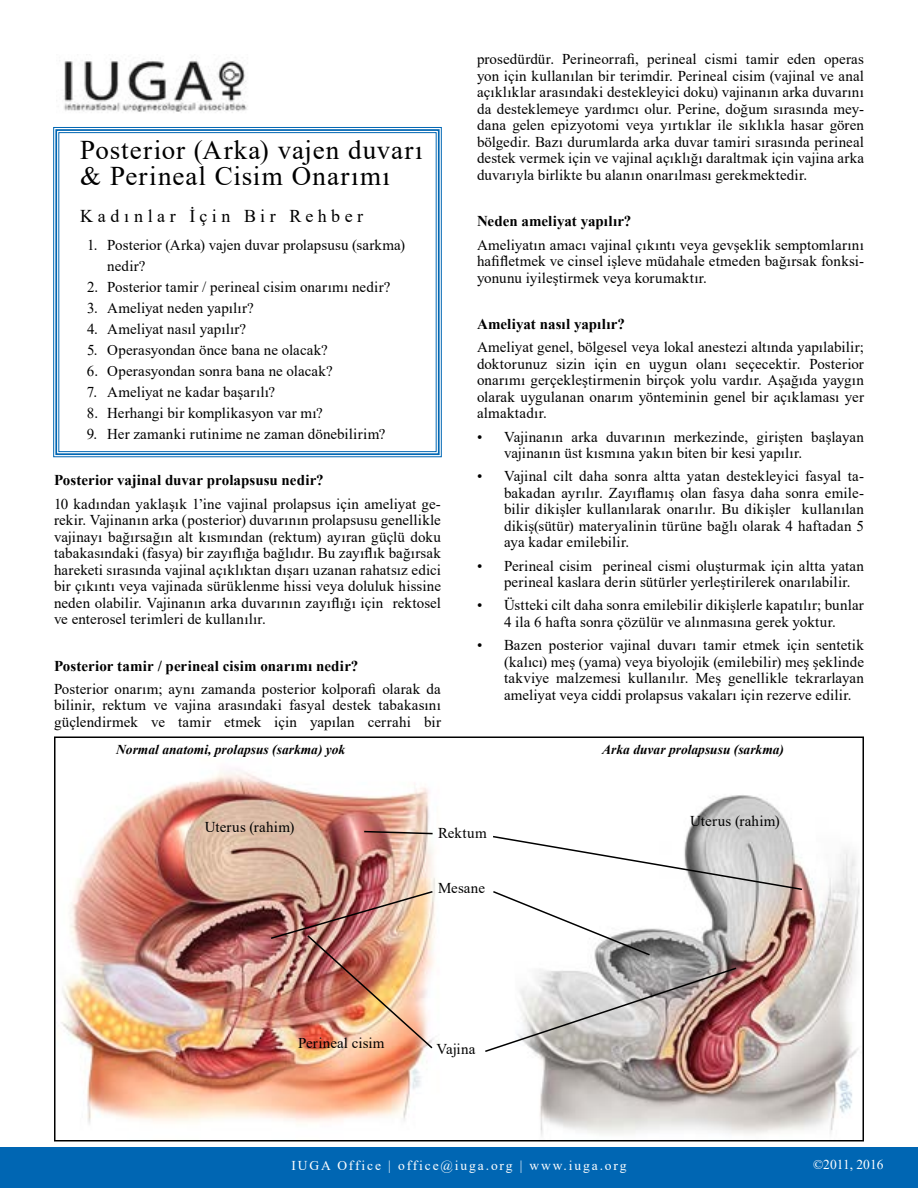
<style>
.page{position:relative;width:918px;height:1188px;background:#fff}
.page>*{position:absolute;margin:0;border:0;box-sizing:border-box;transform-origin:0 0}
.t1{font:27px/25.5px "Times New Roman";letter-spacing:.04em;color:#000}
.t2{font:18px "Times New Roman";letter-spacing:.255em;color:#000}
.t3{font:15px/16.5px "Times New Roman";letter-spacing:.01em;color:#000;text-align:justify}
.t4{font:700 15px "Times New Roman";letter-spacing:.005em;color:#000}
.t5{font:italic 700 13.5px "Times New Roman";color:#000}
.t6{font:13.5px "Times New Roman";letter-spacing:.14em;color:#fff}
.t7{font:13.5px "Times New Roman";color:#fff}
</style>
<div class="page">
<div style="left:0;top:1147px;width:918px;height:41px;background:#0066b3"></div>
<img style="left:64px;top:59px;width:184px;height:54px">
<svg style="left:53px;top:127px;width:389px;height:331px"></svg>
<div style="left:55px;top:129px;width:385px;height:326px;border:2px solid #0066b3"></div>
<div style="left:58px;top:132px;width:379px;height:320px;border:1px solid #0066b3"></div>
<img style="left:61px;top:769px;width:374px;height:355px">
<img style="left:534px;top:795px;width:326px;height:341px">
<img style="left:485px;top:966px;width:253px;height:87px">
<div style="left:54px;top:736px;width:810px;height:406px;border:2px solid #000"></div>
<svg style="left:363px;top:830px;width:71px;height:5px"></svg>
<img style="left:269px;top:890px;width:165px;height:160px">
<svg style="left:493px;top:835px;width:311px;height:122px"></svg>
<h1 class="t1" style="left:80px;top:137px;width:344px">Posterior (Arka) vajen duvarı &amp; Perineal Cisim Onarımı</h1>
<p class="t2" style="left:80px;top:204px;width:285px">Kadınlar İçin Bir Rehber</p>
<p class="t3" style="left:107px;top:234px;width:299px;line-height:21px;text-indent:-20px">1. Posterior (Arka) vajen duvar prolapsusu (sarkma) nedir?</p>
<p class="t3" style="left:87px;top:278px;width:305px">2. Posterior tamir / perineal cisim onarımı nedir?</p>
<p class="t3" style="left:87px;top:299px;width:168px">3. Ameliyat neden yapılır?</p>
<p class="t3" style="left:87px;top:320px;width:161px">4. Ameliyat nasıl yapılır?</p>
<p class="t3" style="left:87px;top:341px;width:242px">5. Operasyondan önce bana ne olacak?</p>
<p class="t3" style="left:87px;top:362px;width:247px">6. Operasyondan sonra bana ne olacak?</p>
<p class="t3" style="left:87px;top:383px;width:190px">7. Ameliyat ne kadar başarılı?</p>
<p class="t3" style="left:87px;top:404px;width:237px">8. Herhangi bir komplikasyon var mı?</p>
<p class="t3" style="left:87px;top:425px;width:300px">9. Her zamanki rutinime ne zaman dönebilirim?</p>
<p class="t4" style="left:54px;top:470px;width:271px">Posterior vajinal duvar prolapsusu nedir?</p>
<p class="t3" style="left:54px;top:495px;width:389px">10 kadından yaklaşık 1’ine vajinal prolapsus için ameliyat ge&shy;rekir. Vajinanın arka (posterior) duvarının prolapsusu genellikle vajinayı bağırsağın alt kısmından (rektum) ayıran güçlü doku tabakasındaki (fasya) bir zayıflığa bağlıdır. Bu zayıflık bağırsak hareketi sırasında vajinal açıklıktan dışarı uzanan rahatsız edici bir çıkıntı veya vajinada sürüklenme hissi veya doluluk hissine neden olabilir. Vajinanın arka duvarının zayıflığı için rektosel ve enterosel terimleri de kullanılır.</p>
<p class="t4" style="left:54px;top:655px;width:306px">Posterior tamir / perineal cisim onarımı nedir?</p>
<p class="t3" style="left:54px;top:680px;width:389px">Posterior onarım; aynı zamanda posterior kolporafi olarak da bilinir, rektum ve vajina arasındaki fasyal destek tabakasını güçlendirmek ve tamir etmek için yapılan cerrahi bir</p>
<p class="t3" style="left:477px;top:51px;width:389px">prosedürdür. Perineorrafi, perineal cismi tamir eden operas yon için kullanılan bir terimdir. Perineal cisim (vajinal ve anal açıklıklar arasındaki destekleyici doku) vajinanın arka duvarını da desteklemeye yardımcı olur. Perine, doğum sırasında mey&shy;dana gelen epizyotomi veya yırtıklar ile sıklıkla hasar gören bölgedir. Bazı durumlarda arka duvar tamiri sırasında perineal destek vermek için ve vajinal açıklığı daraltmak için vajina arka duvarıyla birlikte bu alanın onarılması gerekmektedir.</p>
<p class="t4" style="left:477px;top:211px;width:156px">Neden ameliyat yapılır?</p>
<p class="t3" style="left:477px;top:236px;width:389px">Ameliyatın amacı vajinal çıkıntı veya gevşeklik semptomlarını hafifletmek ve cinsel işleve müdahale etmeden bağırsak fonksi&shy;yonunu iyileştirmek veya korumaktır.</p>
<p class="t4" style="left:477px;top:313px;width:149px">Ameliyat nasıl yapılır?</p>
<p class="t3" style="left:477px;top:339px;width:389px">Ameliyat genel, bölgesel veya lokal anestezi altında yapılabilir; doktorunuz sizin için en uygun olanı seçecektir. Posterior onarımı gerçekleştirmenin birçok yolu vardır. Aşağıda yaygın olarak uygulanan onarım yönteminin genel bir açıklaması yer almaktadır.</p>
<p class="t3" style="left:504px;top:428px;width:361px;text-indent:-27px">• Vajinanın arka duvarının merkezinde, girişten başlayan vajinanın üst kısmına yakın biten bir kesi yapılır.</p>
<p class="t3" style="left:504px;top:468px;width:361px;text-indent:-27px">• Vajinal cilt daha sonra altta yatan destekleyici fasyal ta&shy;bakadan ayrılır. Zayıflamış olan fasya daha sonra emile&shy;bilir dikişler kullanılarak onarılır. Bu dikişler kullanılan dikiş(sütür) materyalinin türüne bağlı olarak 4 haftadan 5 aya kadar emilebilir.</p>
<p class="t3" style="left:504px;top:557px;width:361px;text-indent:-27px">• Perineal cisim perineal cismi oluşturmak için altta yatan perineal kaslara derin sütürler yerleştirilerek onarılabilir.</p>
<p class="t3" style="left:477px;top:597px;width:388px;text-align:center">• Üstteki cilt daha sonra emilebilir dikişlerle kapatılır; bunlar<br>4 ila 6 hafta sonra çözülür ve alınmasına gerek yoktur.</p>
<p class="t3" style="left:504px;top:636px;width:362px;text-indent:-27px">• Bazen posterior vajinal duvarı tamir etmek için sentetik (kalıcı) meş (yama) veya biyolojik (emilebilir) meş şeklinde takviye malzemesi kullanılır. Meş genellikle tekrarlayan ameliyat veya ciddi prolapsus vakaları için rezerve edilir.</p>
<p class="t5" style="left:116px;top:740px;width:231px">Normal anatomi, prolapsus (sarkma) yok</p>
<p class="t5" style="left:602px;top:740px;width:183px">Arka duvar prolapsusu (sarkma)</p>
<p class="t3" style="left:205px;top:818px;width:91px">Uterus (rahim)</p>
<p class="t3" style="left:438px;top:824px;width:50px">Rektum</p>
<p class="t3" style="left:438px;top:880px;width:49px">Mesane</p>
<p class="t3" style="left:298px;top:1035px;width:88px">Perineal cisim</p>
<p class="t3" style="left:436px;top:1040px;width:40px">Vajina</p>
<p class="t3" style="left:690px;top:812px;width:91px">Uterus (rahim)</p>
<p class="t6" style="left:292px;top:1156px;width:336px">IUGA Office | office@iuga.org | www.iuga.org</p>
<p class="t7" style="left:813px;top:1154px;width:72px">©2011, 2016</p>
</div>
